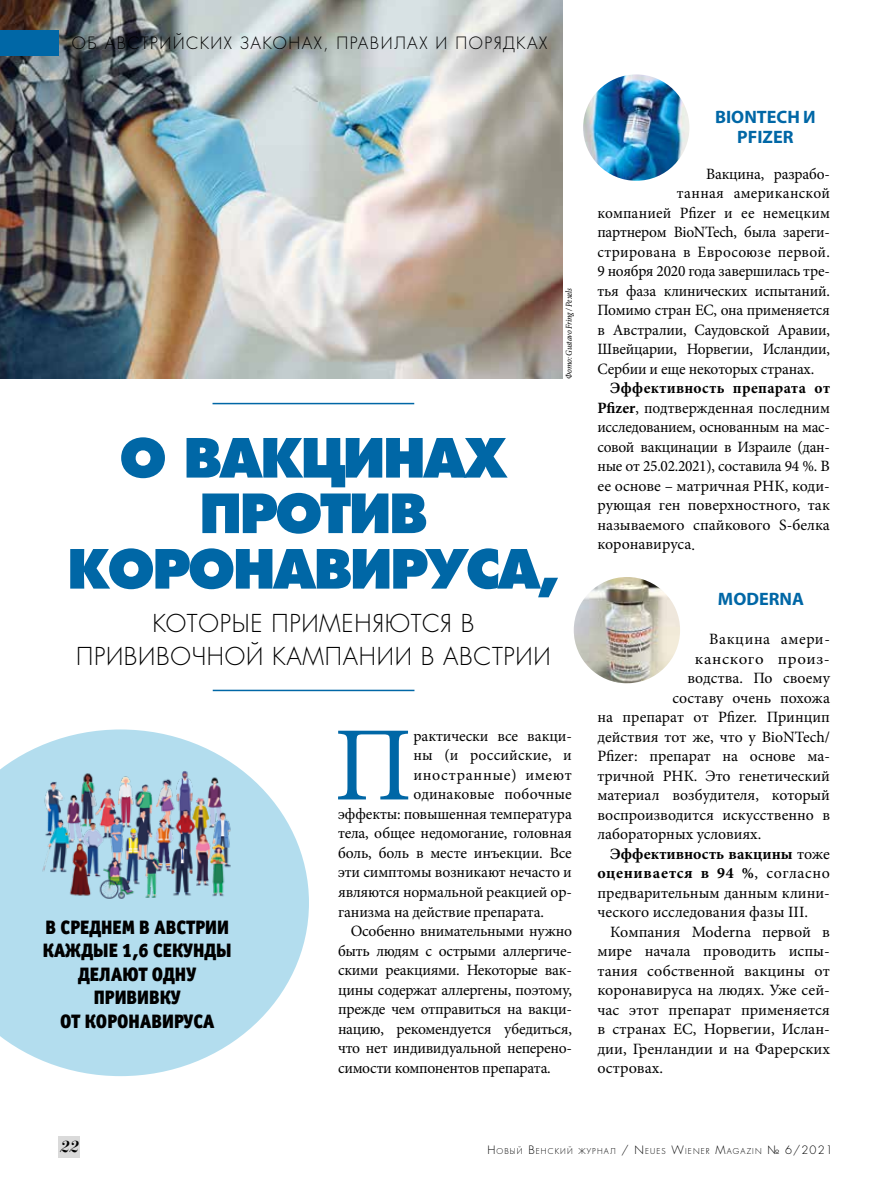
<style>
.page{position:relative;width:893px;height:1191px;background:#fff}
.page>*{position:absolute;margin:0;border:0;box-sizing:border-box;transform-origin:0 0}
.t1{font:105.75px "Minion Pro";color:#0067a6}
.t2{font:52.5px/55.5px "Favorit Extra Bold C";letter-spacing:-.05em;color:#0067a6;text-align:center}
.t3{font:24px/33px "Favorit Light C";letter-spacing:.03em;color:#000;text-align:center}
.t4{font:19.5px/23.5px "Officina Sans Black C";color:#000;text-align:center;scale:.93 1}
.t5{font:700 18px/19.5px "Myriad Pro";color:#0067a6;text-align:center}
.t6{font:16.5px "Favorit Light C";letter-spacing:.09em;color:#000}
.t7{font:italic 16.5px "Paragon Nord C";color:#000}
.t8{font:15.75px/19.5px "Minion Pro";letter-spacing:-.005em;color:#000;text-align:justify}
.t9{font:15.75px "Minion Pro";letter-spacing:.02em;color:#000}
.t10{font:15.75px "Minion Pro";letter-spacing:.04em;color:#000}
.t11{font:700 15.75px "Minion Pro";letter-spacing:.015em;color:#000}
.t12{font:700 15.75px "Minion Pro";letter-spacing:.04em;color:#000}
.t13{font:15.75px "Minion Pro";letter-spacing:.04em;color:#000;scale:1.07 1}
.t14{font:italic 9px "Minion Pro";letter-spacing:-.025em;color:#000;scale:.91 1}
.t15{font:7.8px "Favorit Light C";letter-spacing:.145em;color:#000}
.s1{font-weight:700}
.s2{font-weight:400}
.s3{font-size:11.25px}
</style>
<div class="page">
<div style="left:59px;top:1136px;width:21px;height:22px;background:#dadada"></div>
<img style="left:0;top:0;width:562px;height:378px">
<div style="left:0;top:30px;width:59px;height:25px;background:#0067a6"></div>
<hr style="left:213px;top:403px;width:201px;height:1px;background:#0067a6">
<hr style="left:213px;top:689px;width:201px;height:2px;background:#0067a6">
<svg style="left:0;top:729px;width:309px;height:347px;fill:#b3ddee"></svg>
<img style="left:37px;top:769px;width:198px;height:132px">
<img style="left:583px;top:74px;width:106px;height:107px;border-radius:53px">
<img style="left:574px;top:577px;width:106px;height:106px;border-radius:53px">
<p class="t6" style="left:72px;top:32px;width:477px">ОБ АВСТРИЙСКИХ ЗАКОНАХ, ПРАВИЛАХ И ПОРЯДКАХ</p>
<p class="t14" style="left:563px;top:378px;width:101px;rotate:-90deg">Фото: Gustavo Fring / Pexels</p>
<h2 class="t2" style="left:67px;top:430px;width:495px">О ВАКЦИНАХ<br>ПРОТИВ<br>КОРОНАВИРУСА,</h2>
<h3 class="t3" style="left:76px;top:607px;width:476px">КОТОРЫЕ ПРИМЕНЯЮТСЯ В<br>ПРИВИВОЧНОЙ КАМПАНИИ В АВСТРИИ</h3>
<p class="t4" style="left:43px;top:915px;width:204px">В СРЕДНЕМ В АВСТРИИ<br>КАЖДЫЕ 1,6 СЕКУНДЫ<br>ДЕЛАЮТ ОДНУ<br>ПРИВИВКУ<br>ОТ КОРОНАВИРУСА</p>
<h1 class="t1" style="left:334px;top:695px;width:80px">П</h1>
<p class="t8" style="left:413px;top:726px;width:160px">рактически все вакци-</p>
<p class="t8" style="left:413px;top:745px;width:160px">ны (и российские, и</p>
<p class="t10" style="left:413px;top:764px;width:160px">иностранные) имеют</p>
<p class="t8" style="left:413px;top:784px;width:160px">одинаковые побочные</p>
<p class="t8" style="left:338px;top:804px;width:235px">эффекты: повышенная температура</p>
<p class="t8" style="left:338px;top:823px;width:235px">тела, общее недомогание, головная</p>
<p class="t8" style="left:338px;top:843px;width:235px">боль, боль в месте инъекции. Все</p>
<p class="t8" style="left:338px;top:862px;width:235px">эти симптомы возникают нечасто и</p>
<p class="t8" style="left:338px;top:882px;width:235px">являются нормальной реакцией ор-</p>
<p class="t8" style="left:338px;top:901px;width:207px">ганизма на действие препарата.</p>
<p class="t8" style="left:351px;top:921px;width:223px">Особенно внимательными нужно</p>
<p class="t8" style="left:338px;top:940px;width:235px">быть людям с острыми аллергиче-</p>
<p class="t8" style="left:338px;top:960px;width:235px">скими реакциями. Некоторые вак-</p>
<p class="t8" style="left:338px;top:979px;width:235px">цины содержат аллергены, поэтому,</p>
<p class="t8" style="left:338px;top:999px;width:235px">прежде чем отправиться на вакци-</p>
<p class="t8" style="left:338px;top:1018px;width:235px">нацию, рекомендуется убедиться,</p>
<p class="t8" style="left:338px;top:1038px;width:235px">что нет индивидуальной неперено-</p>
<p class="t8" style="left:338px;top:1057px;width:214px">симости компонентов препарата.</p>
<p class="t5" style="left:715px;top:107px;width:102px">BIONTECH И<br>PFIZER</p>
<p class="t8" style="left:706px;top:164px;width:125px">Вакцина, разрабо-</p>
<p class="t9" style="left:677px;top:183px;width:155px">танная американской</p>
<p class="t8" style="left:597px;top:203px;width:234px">компанией Pfizer и ее немецким</p>
<p class="t8" style="left:597px;top:223px;width:234px">партнером BioNTech, была зареги-</p>
<p class="t9" style="left:597px;top:241px;width:234px">стрирована в Евросоюзе первой.</p>
<p class="t8" style="left:597px;top:262px;width:234px">9 ноября 2020 года завершилась тре-</p>
<p class="t8" style="left:597px;top:281px;width:234px">тья фаза клинических испытаний.</p>
<p class="t8" style="left:597px;top:301px;width:234px">Помимо стран ЕС, она применяется</p>
<p class="t8" style="left:597px;top:320px;width:234px">в Австралии, Саудовской Аравии,</p>
<p class="t8" style="left:597px;top:340px;width:234px">Швейцарии, Норвегии, Исландии,</p>
<p class="t8" style="left:597px;top:359px;width:218px">Сербии и еще некоторых странах.</p>
<p class="t8" style="left:597px;top:379px;width:234px;text-indent:13px"><span class="s1">Эффективность препарата от Pfizer</span>, подтвержденная последним исследованием, основанным на мас&shy;совой вакцинации в Израиле (дан&shy;ные от 25.02.2021), составила 94 %. В ее основе – матричная РНК, коди&shy;рующая ген поверхностного, так называемого спайкового S-белка коронавируса.</p>
<p class="t5" style="left:718px;top:588px;width:88px">MODERNA</p>
<p class="t10" style="left:709px;top:628px;width:122px">Вакцина амери-</p>
<p class="t13" style="left:695px;top:648px;width:128px">канского произ-</p>
<p class="t8" style="left:687px;top:668px;width:144px">водства. По своему</p>
<p class="t8" style="left:672px;top:688px;width:159px">составу очень похожа</p>
<p class="t8" style="left:597px;top:707px;width:234px">на препарат от Pfizer. Принцип</p>
<p class="t8" style="left:597px;top:727px;width:234px">действия тот же, что у BioNTech/</p>
<p class="t8" style="left:597px;top:746px;width:234px">Pfizer: препарат на основе ма-</p>
<p class="t8" style="left:597px;top:766px;width:234px">тричной РНК. Это генетический</p>
<p class="t8" style="left:597px;top:785px;width:234px">материал возбудителя, который</p>
<p class="t8" style="left:597px;top:805px;width:234px">воспроизводится искусственно в</p>
<p class="t8" style="left:597px;top:824px;width:165px">лабораторных условиях.</p>
<p class="t11" style="left:610px;top:842px;width:221px">Эффективность вакцины <span class="s2">тоже</span></p>
<p class="t12" style="left:597px;top:862px;width:234px">оценивается в 94 %<span class="s2">, согласно</span></p>
<p class="t8" style="left:597px;top:883px;width:234px">предварительным данным клини-</p>
<p class="t8" style="left:597px;top:902px;width:212px">ческого исследования фазы III.</p>
<p class="t8" style="left:610px;top:922px;width:221px">Компания Moderna первой в</p>
<p class="t8" style="left:597px;top:941px;width:234px">мире начала проводить испы-</p>
<p class="t8" style="left:597px;top:961px;width:234px">тания собственной вакцины от</p>
<p class="t8" style="left:597px;top:980px;width:234px">коронавируса на людях. Уже сей-</p>
<p class="t8" style="left:597px;top:1000px;width:234px">час этот препарат применяется</p>
<p class="t8" style="left:597px;top:1019px;width:234px">в странах ЕС, Норвегии, Ислан-</p>
<p class="t8" style="left:597px;top:1039px;width:234px">дии, Гренландии и на Фарерских</p>
<p class="t8" style="left:597px;top:1058px;width:67px">островах.</p>
<p class="t7" style="left:59px;top:1137px;width:20px">22</p>
<p class="t15" style="left:487px;top:1145px;width:347px"><span class="s3">Н</span>ОВЫЙ <span class="s3">В</span>ЕНСКИЙ ЖУРНАЛ <span class="s3">/</span> <span class="s3">N</span>EUES <span class="s3">W</span>IEN ER <span class="s3">M</span>AGAZIN <span class="s3">№ 6/2021</span></p>
</div>
